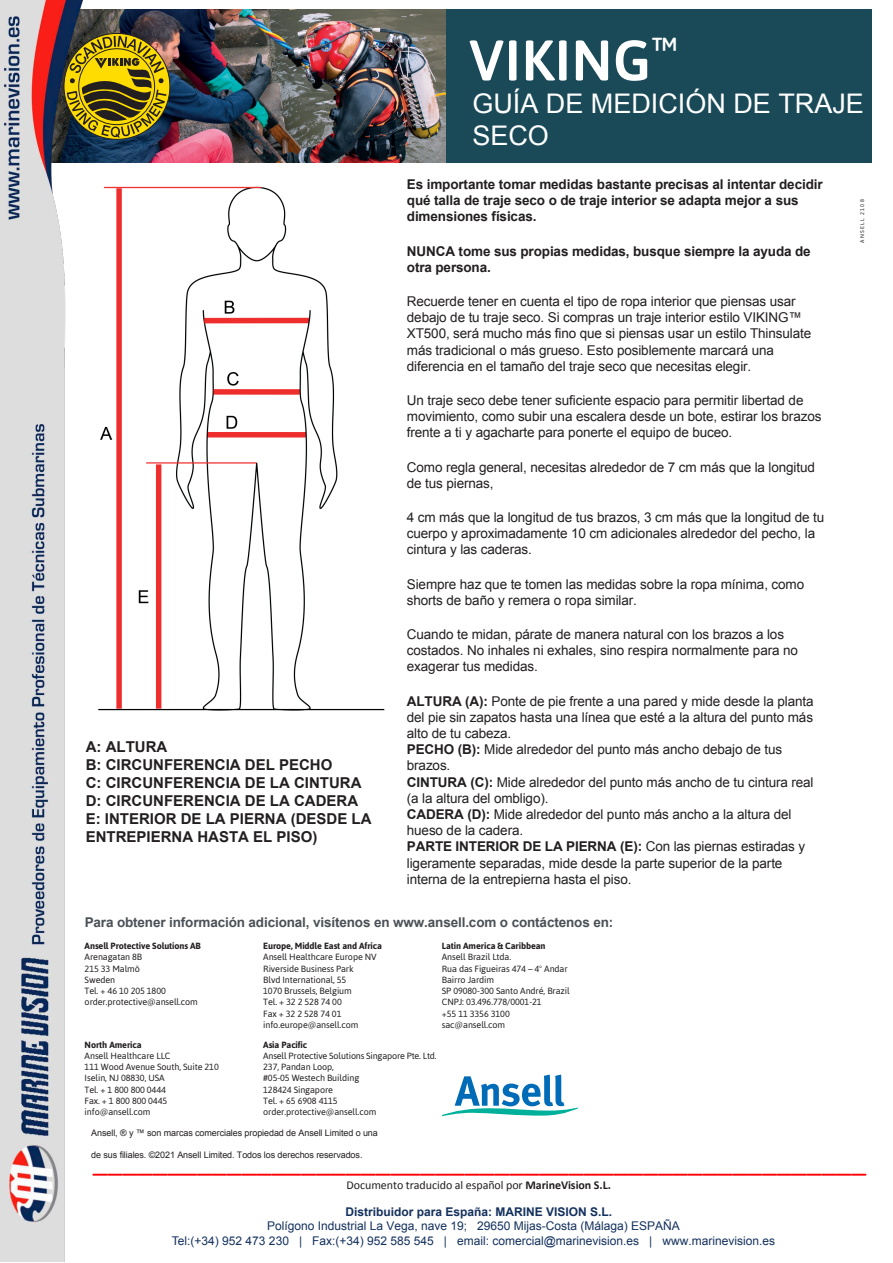
<style>
.page{position:relative;width:893px;height:1263px;background:#fff}
.page>*{position:absolute;margin:0;border:0;box-sizing:border-box;transform-origin:0 0}
.t1{font:500 57px "Asap";letter-spacing:.01em;color:#fff}
.t2{font:30px "Calibri";color:#fb0207}
.t3{font:27px/32.4px "Arial";color:#fff}
.t4{font:700 15px/18px "Arial";color:#231f20}
.t5{font:13.5px/16.2px "Arial";letter-spacing:-.01em;color:#231f20}
.t6{font:700 13.5px/16.2px "Arial";letter-spacing:-.01em;color:#231f20}
.t7{font:700 13.5px "Arial";letter-spacing:-.01em;color:#4b5157}
.t8{font:12px/14.4px "Arial";color:#14315d;text-align:center}
.t9{font:12px "Calibri";letter-spacing:-.005em;color:#231f20}
.t10{font:700 12px "Arial";color:#14315d}
.t11{font:9px/11.2px "Asap";letter-spacing:-.01em;color:#231f20}
.t12{font:9px "Arial";letter-spacing:-.01em;color:#231f20}
.t13{font:700 9px "Asap";letter-spacing:-.01em;color:#231f20}
.t14{font:5.4px "Asap";letter-spacing:.23em;color:#231f20}
.s1{font-weight:700}
</style>
<div class="page">
<img style="left:86px;top:10px;width:360px;height:153px">
<div style="left:446px;top:10px;width:426px;height:153px;background:#1a4a58"></div>
<svg style="left:442px;top:1074px;width:136px;height:42px"></svg>
<svg style="left:86px;top:33px;width:84px;height:107px;background:#8e7c18"></svg>
<img style="left:98px;top:186px;width:287px;height:525px">
<img style="left:0;top:0;width:86px;height:1262px">
<p class="t4" style="left:86px;top:738px;width:287px">A: ALTURA<br>B: CIRCUNFERENCIA DEL PECHO<br>C: CIRCUNFERENCIA DE LA CINTURA<br>D: CIRCUNFERENCIA DE LA CADERA<br>E: INTERIOR DE LA PIERNA (DESDE LA<br>ENTREPIERNA HASTA EL PISO)</p>
<h1 class="t1" style="left:469px;top:23px;width:210px">VIKING<sup>™</sup></h1>
<h3 class="t3" style="left:472px;top:87px;width:393px">GUÍA DE MEDICIÓN DE TRAJE<br>SECO</h3>
<p class="t6" style="left:407px;top:176px;width:417px">Es importante tomar medidas bastante precisas al intentar decidir qué talla de traje seco o de traje interior se adapta mejor a sus dimensiones físicas.</p>
<p class="t6" style="left:407px;top:243px;width:405px">NUNCA tome sus propias medidas, busque siempre la ayuda de otra persona.</p>
<p class="t5" style="left:407px;top:293px;width:406px">Recuerde tener en cuenta el tipo de ropa interior que piensas usar debajo de tu traje seco. Si compras un traje interior estilo VIKING™ XT500, será mucho más fino que si piensas usar un estilo Thinsulate más tradicional o más grueso. Esto posiblemente marcará una diferencia en el tamaño del traje seco que necesitas elegir.</p>
<p class="t5" style="left:407px;top:392px;width:416px">Un traje seco debe tener suficiente espacio para permitir libertad de movimiento, como subir una escalera desde un bote, estirar los brazos frente a ti y agacharte para ponerte el equipo de buceo.</p>
<p class="t5" style="left:407px;top:459px;width:410px">Como regla general, necesitas alrededor de 7 cm más que la longitud de tus piernas,</p>
<p class="t5" style="left:407px;top:509px;width:419px">4 cm más que la longitud de tus brazos, 3 cm más que la longitud de tu cuerpo y aproximadamente 10 cm adicionales alrededor del pecho, la cintura y las caderas.</p>
<p class="t5" style="left:407px;top:576px;width:399px">Siempre haz que te tomen las medidas sobre la ropa mínima, como shorts de baño y remera o ropa similar.</p>
<p class="t5" style="left:407px;top:626px;width:393px">Cuando te midan, párate de manera natural con los brazos a los costados. No inhales ni exhales, sino respira normalmente para no exagerar tus medidas.</p>
<p class="t5" style="left:407px;top:693px;width:408px"><span class="s1">ALTURA (A):</span> Ponte de pie frente a una pared y mide desde la planta del pie sin zapatos hasta una línea que esté a la altura del punto más alto de tu cabeza.<br><span class="s1">PECHO (B):</span> Mide alrededor del punto más ancho debajo de tus brazos.<br><span class="s1">CINTURA (C):</span> Mide alrededor del punto más ancho de tu cintura real (a la altura del ombligo).<br><span class="s1">CADERA (D):</span> Mide alrededor del punto más ancho a la altura del hueso de la cadera.<br><span class="s1">PARTE INTERIOR DE LA PIERNA (E):</span> Con las piernas estiradas y ligeramente separadas, mide desde la parte superior de la parte interna de la entrepierna hasta el piso.</p>
<p class="t14" style="left:859px;top:243px;width:45px;rotate:-90deg">ANSELL 2108</p>
<p class="t7" style="left:85px;top:913px;width:530px">Para obtener información adicional, visítenos en www.ansell.com o contáctenos en:</p>
<p class="t13" style="left:263px;top:941px;width:120px">Europe, Middle East and Africa</p>
<p class="t11" style="left:263px;top:952px;width:115px">Ansell Healthcare Europe NV<br>Riverside Business Park<br>Blvd International, 55<br>1070 Brussels, Belgium<br>Tel. + 32 2 528 74 00<br>Fax + 32 2 528 74 01 info.europe@ansell.com</p>
<p class="t13" style="left:263px;top:1039px;width:46px">Asia Pacific</p>
<p class="t11" style="left:263px;top:1050px;width:175px">Ansell Protective Solutions Singapore Pte. Ltd.<br>237, Pandan Loop,<br>#05-05 Westech Building<br>128424 Singapore<br>Tel. + 65 6908 4115 order.protective@ansell.com</p>
<p class="t13" style="left:85px;top:941px;width:118px">Ansell Protective Solutions AB</p>
<p class="t11" style="left:85px;top:952px;width:115px">Arenagatan 8B<br>215 33 Malmö<br>Sweden<br>Tel. + 46 10 205 1800 order.protective@ansell.com</p>
<p class="t13" style="left:85px;top:1039px;width:59px">North America</p>
<p class="t11" style="left:85px;top:1050px;width:136px">Ansell Healthcare LLC<br>111 Wood Avenue South, Suite 210<br>Iselin, NJ 08830, USA<br>Tel. + 1 800 800 0444<br>Fax. + 1 800 800 0445 info@ansell.com</p>
<p class="t13" style="left:442px;top:941px;width:105px">Latin America &amp; Caribbean</p>
<p class="t11" style="left:442px;top:952px;width:130px">Ansell Brazil Ltda.<br>Rua das Figueiras 474 – 4º Andar<br>Bairro Jardim<br>SP 09080-300 Santo André, Brazil<br>CNPJ: 03.496.778/0001-21<br>+55 11 3356 3100 sac@ansell.com</p>
<p class="t12" style="left:91px;top:1127px;width:288px">Ansell, ® y ™ son marcas comerciales propiedad de Ansell Limited o una</p>
<p class="t12" style="left:91px;top:1149px;width:273px">de sus filiales. ©2021 Ansell Limited. Todos los derechos reservados.</p>
<h2 class="t2" style="left:93px;top:1141px;width:775px">____________________________________________________</h2>
<p class="t9" style="left:347px;top:1177px;width:266px">Documento traducido al español por <span class="s1">MarineVision S.L.</span></p>
<p class="t10" style="left:345px;top:1204px;width:268px">Distribuidor para España: MARINE VISION S.L.</p>
<p class="t8" style="left:172px;top:1219px;width:605px">Polígono Industrial La Vega, nave 19; 29650 Mijas-Costa (Málaga) ESPAÑA<br>Tel:(+34) 952 473 230 | Fax:(+34) 952 585 545 | email: comercial@marinevision.es | www.marinevision.es</p>
</div>
